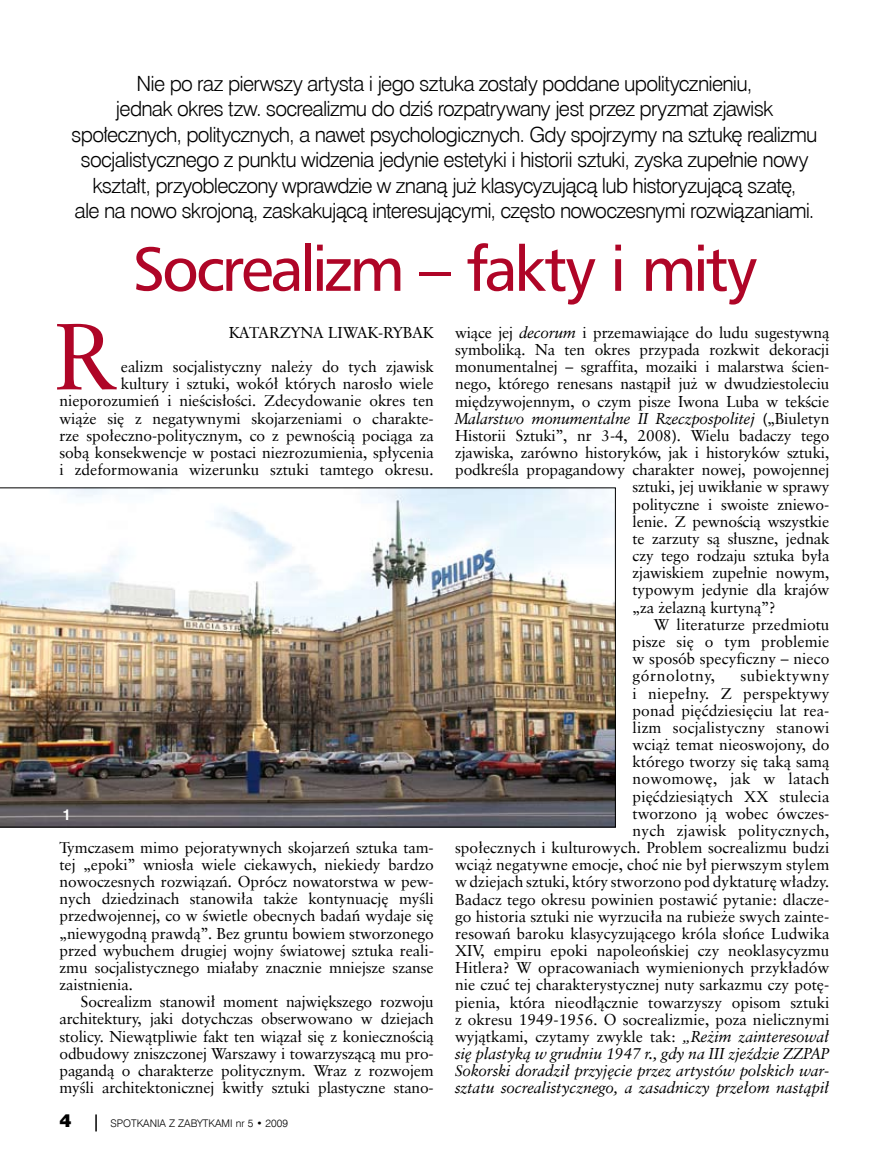
<style>
.page{position:relative;width:872px;height:1157px;background:#fff}
.page>*{position:absolute;margin:0;border:0;box-sizing:border-box;transform-origin:0 0}
.t1{font:63px "Humnst 777 EU";letter-spacing:-.055em;color:#af0527}
.t2{font:21px/25.5px "Swis 721 Lt EU";letter-spacing:-.035em;color:#000;text-align:center}
.t3{font:16.5px "Swis 721 Blk 2 EU";color:#000}
.t4{font:15.6px/17.1px "Class Garmnd EU";letter-spacing:-.005em;color:#000;text-align:right}
.t5{font:italic 15.6px "Class Garmnd EU";letter-spacing:-.01em;color:#000}
.t6{font:15.6px "Class Garmnd EU";letter-spacing:.035em;color:#000}
.t7{font:15px "Swis 721 EU Bold";color:#fff}
.t8{font:10.5px "Swis 721 Lt EU";color:#000}
.s1{font-style:italic}
.s2{font-style:normal}
</style>
<div class="page">
<svg style="left:95px;top:1114px;width:2px;height:17px"></svg>
<img style="left:0;top:487px;width:615px;height:340px">
<svg style="left:57px;top:324px;width:60px;height:65px"></svg>
<p class="t2" style="left:71px;top:71px;width:748px">Nie po raz pierwszy artysta i jego sztuka zostały poddane upolitycznieniu,<br>jednak okres tzw. socrealizmu do dziś rozpatrywany jest przez pryzmat zjawisk społecznych, politycznych, a nawet psychologicznych. Gdy spojrzymy na sztukę realizmu socjalistycznego z punktu widzenia jedynie estetyki i historii sztuki, zyska zupełnie nowy kształt, przyobleczony wprawdzie w znaną już klasycyzującą lub historyzującą szatę,<br>ale na nowo skrojoną, zaskakującą interesującymi, często nowoczesnymi rozwiązaniami.</p>
<h1 class="t1" style="left:132px;top:230px;width:626px">Socrealizm – fakty i mity</h1>
<p class="t4" style="left:229px;top:324px;width:207px">KATARZYNA LIWAK-RYBAK</p>
<p class="t4" style="left:60px;top:358px;width:376px">ealizm socjalistyczny należy do tych zjawisk<br>kultury i sztuki, wokół których narosło wiele nieporozumień i nieścisłości. Zdecydowanie okres ten wiąże się z negatywnymi skojarzeniami o charakte&shy;rze społeczno-politycznym, co z pewnością pociąga za sobą konsekwencje w postaci niezrozumienia, spłycenia i zdeformowania wizerunku sztuki tamtego okresu.</p>
<p class="t7" style="left:62px;top:805px;width:10px">1</p>
<p class="t4" style="left:60px;top:839px;width:376px;text-align:justify">Tymczasem mimo pejoratywnych skojarzeń sztuka tam&shy;tej „epoki” wniosła wiele ciekawych, niekiedy bardzo nowoczesnych rozwiązań. Oprócz nowatorstwa w pew&shy;nych dziedzinach stanowiła także kontynuację myśli przedwojennej, co w świetle obecnych badań wydaje się „niewygodną prawdą”. Bez gruntu bowiem stworzonego przed wybuchem drugiej wojny światowej sztuka reali&shy;zmu socjalistycznego miałaby znacznie mniejsze szanse zaistnienia.</p>
<p class="t4" style="left:60px;top:993px;width:376px;text-align:justify;text-indent:21px">Socrealizm stanowił moment największego rozwoju architektury, jaki dotychczas obserwowano w dziejach stolicy. Niewątpliwie fakt ten wiązał się z koniecznością odbudowy zniszczonej Warszawy i towarzyszącą mu pro&shy;pagandą o charakterze politycznym. Wraz z rozwojem myśli architektonicznej kwitły sztuki plastyczne stano-</p>
<p class="t3" style="left:60px;top:1109px;width:13px">4</p>
<p class="t8" style="left:110px;top:1116px;width:179px">Spotkania z zabytkami nr 5 • 2009</p>
<p class="t4" style="left:455px;top:324px;width:376px">wiące jej <span class="s1">decorum</span> i przemawiające do ludu sugestywną</p>
<p class="t4" style="left:455px;top:342px;width:376px">symboliką. Na ten okres przypada rozkwit dekoracji</p>
<p class="t4" style="left:455px;top:359px;width:376px">monumentalnej – sgraffita, mozaiki i malarstwa ścien-</p>
<p class="t4" style="left:455px;top:376px;width:376px">nego, którego renesans nastąpił już w dwudziestoleciu</p>
<p class="t4" style="left:455px;top:393px;width:376px">międzywojennym, o czym pisze Iwona Luba w tekście</p>
<p class="t5" style="left:455px;top:409px;width:376px">Malarstwo monumentalne II Rzeczpospolitej <span class="s2">(„Biuletyn</span></p>
<p class="t4" style="left:455px;top:427px;width:376px">Historii Sztuki”, nr 3-4, 2008). Wielu badaczy tego</p>
<p class="t4" style="left:455px;top:444px;width:376px">zjawiska, zarówno historyków, jak i historyków sztuki,</p>
<p class="t4" style="left:455px;top:462px;width:376px">podkreśla propagandowy charakter nowej, powojennej</p>
<p class="t4" style="left:632px;top:479px;width:198px">sztuki, jej uwikłanie w sprawy</p>
<p class="t4" style="left:632px;top:496px;width:198px">polityczne i swoiste zniewo-</p>
<p class="t4" style="left:632px;top:513px;width:198px">lenie. Z pewnością wszystkie</p>
<p class="t4" style="left:632px;top:530px;width:198px">te zarzuty są słuszne, jednak</p>
<p class="t4" style="left:632px;top:547px;width:198px">czy tego rodzaju sztuka była</p>
<p class="t4" style="left:632px;top:565px;width:198px">zjawiskiem zupełnie nowym,</p>
<p class="t4" style="left:632px;top:582px;width:198px">typowym jedynie dla krajów</p>
<p class="t4" style="left:632px;top:599px;width:145px">„za żelazną kurtyną”?</p>
<p class="t4" style="left:654px;top:616px;width:177px">W literaturze przedmiotu</p>
<p class="t4" style="left:632px;top:633px;width:198px">pisze się o tym problemie</p>
<p class="t4" style="left:632px;top:650px;width:198px">w sposób specyficzny – nieco</p>
<p class="t6" style="left:632px;top:666px;width:84px">górnolotny,</p>
<p class="t4" style="left:455px;top:668px;width:376px">subiektywny<br>i niepełny. Z perspektywy<br>ponad pięćdziesięciu lat rea-<br>lizm socjalistyczny stanowi<br>wciąż temat nieoswojony, do<br>którego tworzy się taką samą<br>nowomowę, jak w latach<br>pięćdziesiątych XX stulecia<br>tworzono ją wobec ówczes-<br>nych zjawisk politycznych,<br>społecznych i kulturowych. Problem socrealizmu budzi wciąż negatywne emocje, choć nie był pierwszym stylem w dziejach sztuki, który stworzono pod dyktaturę władzy.<br>Badacz tego okresu powinien postawić pytanie: dlacze&shy;go historia sztuki nie wyrzuciła na rubieże swych zainte&shy;resowań baroku klasycyzującego króla słońce Ludwika XIV, empiru epoki napoleońskiej czy neoklasycyzmu Hitlera? W opracowaniach wymienionych przykładów nie czuć tej charakterystycznej nuty sarkazmu czy potę&shy;pienia, która nieodłącznie towarzyszy opisom sztuki z okresu 1949-1956. O socrealizmie, poza nielicznymi wyjątkami, czytamy zwykle tak: <span class="s1">„Reżim zainteresował się plastyką w grudniu 1947 r., gdy na III zjeździe ZZPAP Sokorski doradził przyjęcie przez artystów polskich war&shy;sztatu socrealistycznego, a zasadniczy przełom nastąpił</span></p>
</div>
